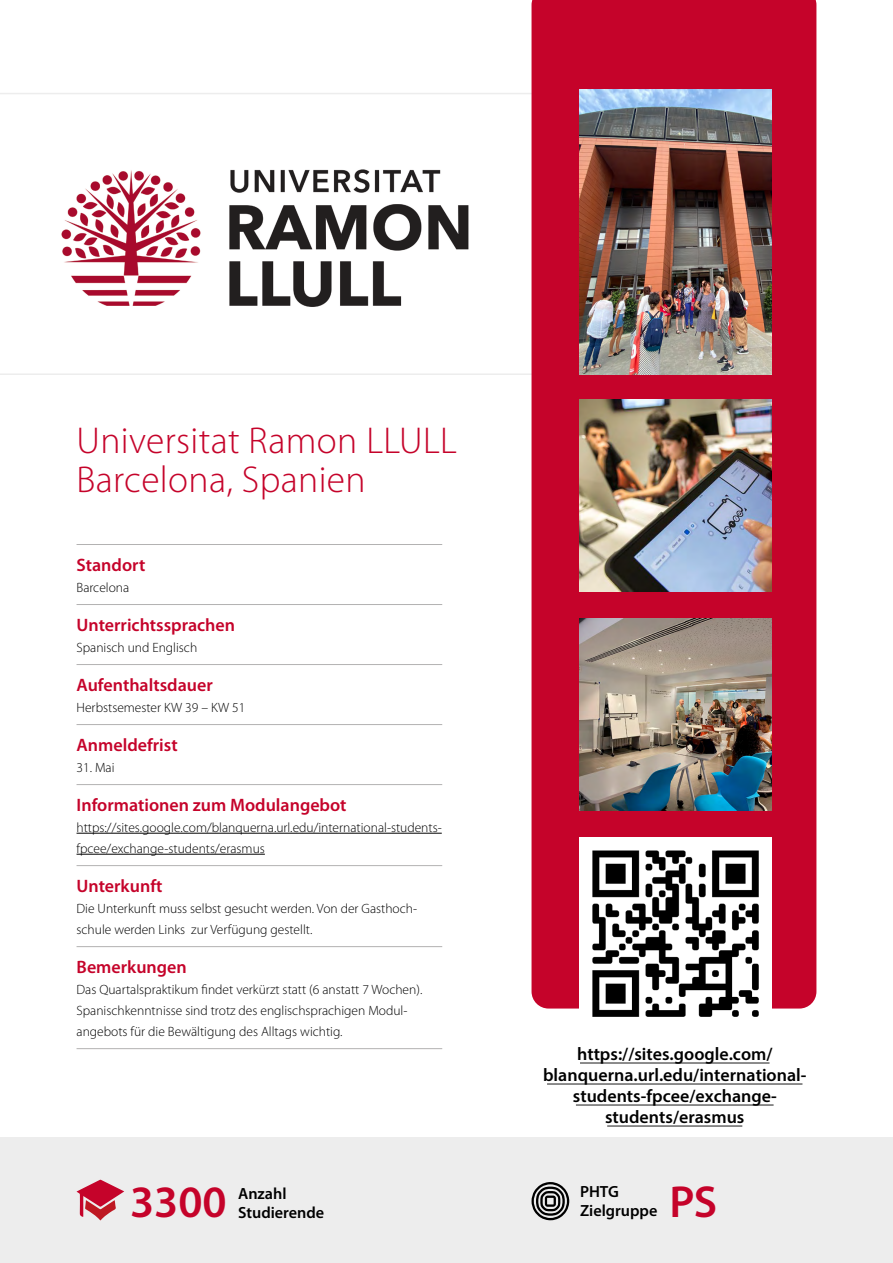
<style>
.page{position:relative;width:893px;height:1263px;background:#fff}
.page>*{position:absolute;margin:0;border:0;box-sizing:border-box;transform-origin:0 0}
.t1{font:600 45px "Myriad Pro";color:#c5032a}
.t2{font:300 37.5px/39px "Myriad Pro";letter-spacing:.01em;color:#c5032a}
.t3{font:600 18px "Myriad Pro";color:#c5032a}
.t4{font:600 18px/21px "Myriad Pro";color:#000;text-align:center}
.t5{font:600 16.2px/18.9px "Myriad Pro";color:#000}
.t6{font:300 13.5px/21px "Myriad Pro";color:#000}
</style>
<div class="page">
<svg style="left:0;top:93px;width:531px;height:282px"></svg>
<div style="left:531px;top:0;width:285px;height:1008px;background:#c5032a"></div>
<img style="left:580px;top:90px;width:191px;height:284px">
<img style="left:580px;top:400px;width:191px;height:191px">
<img style="left:580px;top:619px;width:191px;height:191px">
<hr style="left:607px;top:1125px;width:135px;height:2px;background:#000">
<hr style="left:576px;top:1104px;width:198px;height:2px;background:#000">
<hr style="left:547px;top:1082px;width:255px;height:3px;background:#000">
<hr style="left:580px;top:1062px;width:189px;height:2px;background:#000">
<img style="left:580px;top:838px;width:191px;height:179px">
<div style="left:0;top:1137px;width:893px;height:126px;background:#ededed"></div>
<svg style="left:77px;top:1179px;width:47px;height:41px"></svg>
<hr style="left:77px;top:544px;width:365px;height:1px;background:#b3b2b2">
<hr style="left:77px;top:604px;width:365px;height:1px;background:#b3b2b2">
<hr style="left:77px;top:664px;width:365px;height:1px;background:#b3b2b2">
<hr style="left:77px;top:724px;width:365px;height:1px;background:#b3b2b2">
<hr style="left:77px;top:784px;width:365px;height:1px;background:#b3b2b2">
<hr style="left:77px;top:865px;width:365px;height:1px;background:#b3b2b2">
<hr style="left:77px;top:946px;width:365px;height:1px;background:#b3b2b2">
<hr style="left:77px;top:1048px;width:365px;height:1px;background:#b3b2b2">
<hr style="left:77px;top:833px;width:365px;height:1px;background:#000">
<hr style="left:77px;top:854px;width:188px;height:1px;background:#000">
<svg style="left:531px;top:1182px;width:38px;height:38px"></svg>
<h2 class="t2" style="left:77px;top:422px;width:382px">Universitat Ramon LLULL<br>Barcelona, Spanien</h2>
<h3 class="t3" style="left:77px;top:555px;width:70px">Standort</h3>
<p class="t6" style="left:77px;top:577px;width:54px">Barcelona</p>
<h3 class="t3" style="left:77px;top:615px;width:160px">Unterrichtssprachen</h3>
<p class="t6" style="left:77px;top:637px;width:122px">Spanisch und Englisch</p>
<h3 class="t3" style="left:77px;top:675px;width:138px">Aufenthaltsdauer</h3>
<p class="t6" style="left:77px;top:697px;width:170px">Herbstsemester KW 39 – KW 51</p>
<h3 class="t3" style="left:77px;top:735px;width:103px">Anmeldefrist</h3>
<p class="t6" style="left:77px;top:757px;width:40px">31. Mai</p>
<h3 class="t3" style="left:77px;top:795px;width:272px">Informationen zum Modulangebot</h3>
<p class="t6" style="left:77px;top:817px;width:367px">https://sites.google.com/blanquerna.url.edu/international-students&shy;fpcee/exchange-students/erasmus</p>
<h3 class="t3" style="left:77px;top:876px;width:88px">Unterkunft</h3>
<p class="t6" style="left:77px;top:898px;width:342px">Die Unterkunft muss selbst gesucht werden. Von der Gasthoch&shy;schule werden Links zur Verfügung gestellt.</p>
<h3 class="t3" style="left:77px;top:957px;width:112px">Bemerkungen</h3>
<p class="t6" style="left:77px;top:979px;width:347px">Das Quartalspraktikum findet verkürzt statt (6 anstatt 7 Wochen).<br>Spanischkenntnisse sind trotz des englischsprachigen Modul&shy;angebots für die Bewältigung des Alltags wichtig.</p>
<h1 class="t1" style="left:130px;top:1177px;width:98px">3300</h1>
<p class="t5" style="left:238px;top:1184px;width:50px">Anzahl</p>
<p class="t5" style="left:238px;top:1203px;width:88px">Studierende</p>
<h3 class="t4" style="left:543px;top:1042px;width:265px">https://sites.google.com/ blanquerna.url.edu/international&shy;students-fpcee/exchange&shy;students/erasmus</h3>
<p class="t5" style="left:580px;top:1182px;width:79px">PHTG<br>Zielgruppe</p>
<h1 class="t1" style="left:670px;top:1176px;width:49px">PS</h1>
</div>
